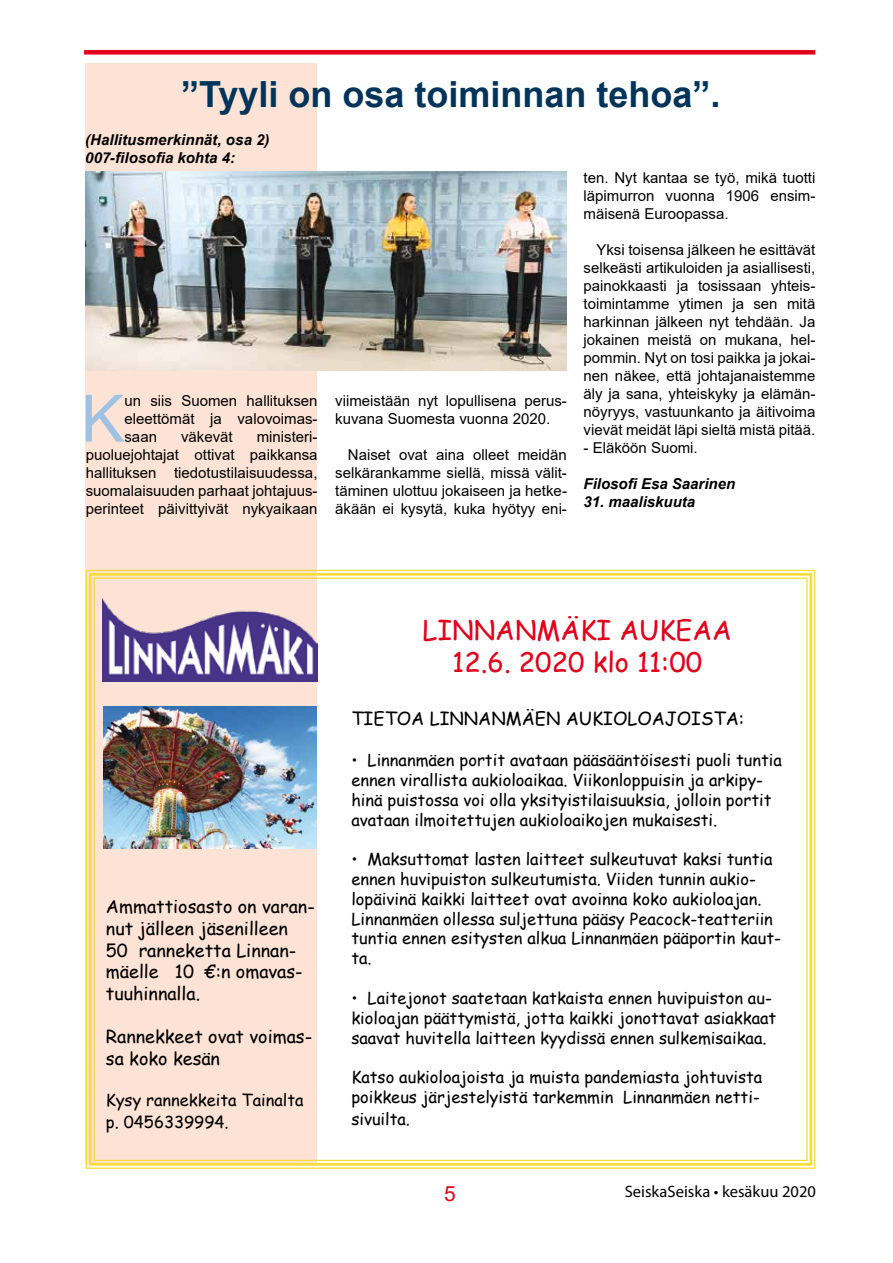
<style>
.page{position:relative;width:893px;height:1263px;background:#fff}
.page>*{position:absolute;margin:0;border:0;box-sizing:border-box;transform-origin:0 0}
.t1{font:65.25px "Arial";color:#9fc2e3}
.t2{font:700 36px "Arial";color:#023459}
.t3{font:27px/32.4px "Comic Sans MS";color:#e2001a;text-align:center}
.t4{font:21px "Arial";color:#e2001a}
.t5{font:18px/21.6px "Comic Sans MS";color:#000}
.t6{font:16.5px/19.8px "Comic Sans MS";color:#000}
.t7{font:16.5px "Myriad Pro";color:#000}
.t8{font:15px/18px "Arial";color:#000;text-align:justify}
.t9{font:italic 700 15px/18px "Arial";color:#000}
</style>
<div class="page">
<div style="left:85px;top:64px;width:232px;height:1101px;background:#fce3d6"></div>
<div style="left:84px;top:50px;width:731px;height:5px;background:#e2001a"></div>
<img style="left:86px;top:172px;width:481px;height:199px">
<svg style="left:85px;top:569px;width:731px;height:600px"></svg>
<div style="left:89px;top:573px;width:723px;height:592px;border:3px solid #fbdd32"></div>
<h2 class="t2" style="left:181px;top:69px;width:541px">”Tyyli on osa toiminnan tehoa”.</h2>
<p class="t9" style="left:85px;top:131px;width:186px">(Hallitusmerkinnät, osa 2)<br>007-filosofia kohta 4:</p>
<h1 class="t1" style="left:81px;top:374px;width:45px">K</h1>
<p class="t8" style="left:124px;top:391px;width:195px">un siis Suomen hallituksen eleettömät ja valovoimas&shy;saan</p>
<p class="t8" style="left:181px;top:427px;width:53px">väkevät</p>
<p class="t8" style="left:86px;top:427px;width:233px;text-indent:171px">ministeri&shy;puoluejohtajat ottivat paikkansa hallituksen tiedotustilaisuudessa, suomalaisuuden parhaat johtajuus&shy;perinteet päivittyivät nykyaikaan</p>
<p class="t8" style="left:335px;top:391px;width:233px">viimeistään nyt lopullisena perus&shy;kuvana Suomesta vuonna 2020.</p>
<p class="t8" style="left:335px;top:445px;width:233px;text-indent:13px">Naiset ovat aina olleet meidän selkärankamme siellä, missä välit&shy;täminen ulottuu jokaiseen ja hetke&shy;äkään ei kysytä, kuka hyötyy eni-</p>
<p class="t8" style="left:584px;top:168px;width:233px">ten. Nyt kantaa se työ, mikä tuotti läpimurron vuonna 1906 ensim&shy;mäisenä Euroopassa.</p>
<p class="t8" style="left:584px;top:240px;width:233px;text-indent:13px">Yksi toisensa jälkeen he esittävät selkeästi artikuloiden ja asiallisesti, painokkaasti ja tosissaan yhteis&shy;toimintamme ytimen ja sen mitä harkinnan jälkeen nyt tehdään. Ja jokainen meistä on mukana, hel&shy;pommin. Nyt on tosi paikka ja jokai&shy;nen näkee, että johtajanaistemme äly ja sana, yhteiskyky ja elämän&shy;nöyryys, vastuunkanto ja äitivoima vievät meidät läpi sieltä mistä pitää.</p>
<p class="t8" style="left:584px;top:438px;width:116px">- Eläköön Suomi.</p>
<p class="t9" style="left:584px;top:475px;width:153px">Filosofi Esa Saarinen</p>
<p class="t9" style="left:584px;top:493px;width:113px">31. maaliskuuta</p>
<p class="t5" style="left:106px;top:895px;width:210px">Ammattiosasto on varan&shy;nut jälleen jäsenilleen<br>50 ranneketta Linnan&shy;mäelle 10 €:n omavas&shy;tuuhinnalla.</p>
<p class="t5" style="left:106px;top:1025px;width:208px">Rannekkeet ovat voimas&shy;sa koko kesän</p>
<p class="t6" style="left:106px;top:1089px;width:199px;line-height:21.6px">Kysy rannekkeita Tainalta p. 0456339994.</p>
<h3 class="t3" style="left:423px;top:613px;width:311px">LINNANMÄKI AUKEAA<br>12.6. 2020 klo 11:00</h3>
<p class="t5" style="left:351px;top:707px;width:394px">TIETOA LINNANMÄEN AUKIOLOAJOISTA:</p>
<p class="t6" style="left:351px;top:750px;width:432px">• Linnanmäen portit avataan pääsääntöisesti puoli tuntia ennen virallista aukioloaikaa. Viikonloppuisin ja arkipy&shy;hinä puistossa voi olla yksityistilaisuuksia, jolloin portit avataan ilmoitettujen aukioloaikojen mukaisesti.</p>
<p class="t6" style="left:351px;top:849px;width:431px">• Maksuttomat lasten laitteet sulkeutuvat kaksi tuntia ennen huvipuiston sulkeutumista. Viiden tunnin aukio&shy;lopäivinä kaikki laitteet ovat avoinna koko aukioloajan.<br>Linnanmäen ollessa suljettuna pääsy Peacock-teatteriin tuntia ennen esitysten alkua Linnanmäen pääportin kaut&shy;ta.</p>
<p class="t6" style="left:351px;top:987px;width:427px">• Laitejonot saatetaan katkaista ennen huvipuiston au&shy;kioloajan päättymistä, jotta kaikki jonottavat asiakkaat saavat huvitella laitteen kyydissä ennen sulkemisaikaa.</p>
<p class="t6" style="left:351px;top:1067px;width:413px">Katso aukioloajoista ja muista pandemiasta johtuvista poikkeus järjestelyistä tarkemmin Linnanmäen netti-</p>
<p class="t6" style="left:351px;top:1108px;width:60px">sivuilta.</p>
<h3 class="t4" style="left:444px;top:1179px;width:13px">5</h3>
<p class="t7" style="left:625px;top:1181px;width:193px">SeiskaSeiska • kesäkuu 2020</p>
</div>
